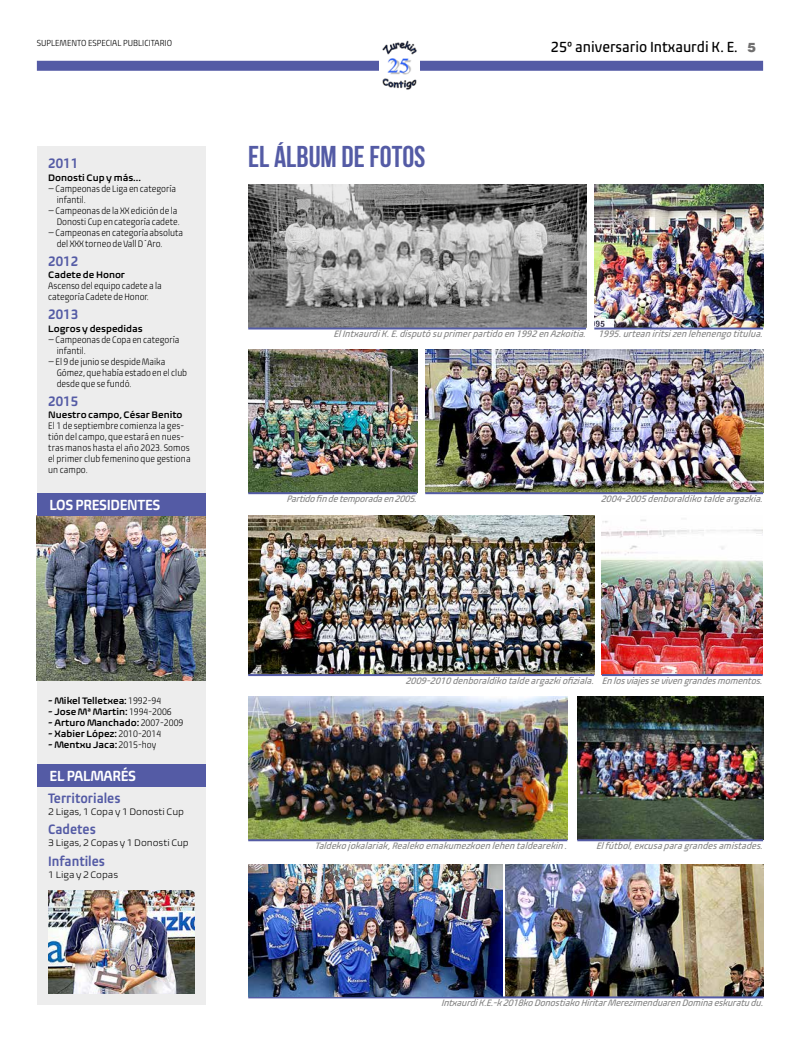
<style>
.page{position:relative;width:800px;height:1049px;background:#fff}
.page>*{position:absolute;margin:0;border:0;box-sizing:border-box;transform-origin:0 0}
.t1{font:700 30px "Bebas Neue";color:#545ba5}
.t2{font:condensed 15px "Biome Pro";color:#000}
.t3{font:600 condensed 15px "Biome Pro";letter-spacing:-.02em;color:#fff}
.t4{font:600 condensed 14px "Biome Pro";color:#545ba5;scale:.96 1}
.t5{font:900 13px "Swiss 721 BT";color:#706f6f}
.t6{font:300 condensed 9.6px/11px "Biome Pro";color:#000;scale:.96 1}
.t7{font:600 9.6px "Biome Pro";color:#000;scale:.96 1}
.t8{font:300 9.6px "Biome Pro";color:#000;scale:.96 1}
.t9{font:italic condensed 9.5px "Biome Pro";color:#878787}
.t10{font:italic condensed 9.5px "Biome Pro";letter-spacing:-.025em;color:#878787}
.t11{font:300 condensed 9px "Biome Pro";color:#000}
.s1{font-weight:300;font-stretch:condensed}
</style>
<div class="page">
<div style="left:0;top:61px;width:763px;height:10px;background:#545ba5"></div>
<div style="left:0;top:60px;width:37px;height:12px;background:#fff"></div>
<img style="left:379px;top:40px;width:40px;height:50px">
<img style="left:594px;top:185px;width:169px;height:142px">
<hr style="left:594px;top:327px;width:169px;height:2px;background:#545ba5">
<img style="left:248px;top:185px;width:338px;height:142px">
<hr style="left:248px;top:327px;width:338px;height:2px;background:#545ba5">
<div style="left:37px;top:146px;width:169px;height:858px;background:#ededed"></div>
<img style="left:37px;top:515px;width:169px;height:166px">
<img style="left:48px;top:891px;width:146px;height:102px">
<div style="left:37px;top:493px;width:169px;height:22px;background:#545ba5"></div>
<div style="left:37px;top:764px;width:169px;height:22px;background:#545ba5"></div>
<img style="left:248px;top:349px;width:169px;height:143px">
<hr style="left:248px;top:492px;width:169px;height:2px;background:#545ba5">
<img style="left:425px;top:349px;width:338px;height:143px">
<hr style="left:425px;top:492px;width:338px;height:2px;background:#545ba5">
<img style="left:248px;top:515px;width:346px;height:159px">
<hr style="left:248px;top:674px;width:346px;height:2px;background:#545ba5">
<img style="left:601px;top:520px;width:161px;height:154px">
<hr style="left:601px;top:674px;width:161px;height:2px;background:#545ba5">
<img style="left:248px;top:696px;width:319px;height:143px">
<hr style="left:248px;top:839px;width:319px;height:2px;background:#545ba5">
<img style="left:577px;top:696px;width:186px;height:143px">
<hr style="left:577px;top:839px;width:186px;height:2px;background:#545ba5">
<img style="left:506px;top:864px;width:257px;height:132px">
<hr style="left:248px;top:996px;width:515px;height:2px;background:#545ba5">
<img style="left:248px;top:864px;width:254px;height:132px">
<p class="t11" style="left:37px;top:38px;width:137px">SUPLEMENTO ESPECIAL PUBLICITARIO</p>
<h2 class="t2" style="left:550px;top:37px;width:188px">25º aniversario Intxaurdi K. E.</h2>
<h3 class="t5" style="left:747px;top:39px;width:10px">5</h3>
<h3 class="t4" style="left:48px;top:155px;width:33px">2011</h3>
<p class="t7" style="left:48px;top:171px;width:98px">Donosti Cup y más...</p>
<p class="t6" style="left:57px;top:183px;width:126px;text-indent:-9px">— Campeonas de Liga en categoría infantil.</p>
<p class="t6" style="left:48px;top:205px;width:138px;text-align:right">— Campeonas de la XX edición de la<br>Donosti Cup en categoría cadete.</p>
<p class="t6" style="left:57px;top:227px;width:133px;text-indent:-9px">— Campeonas en categoría absoluta del XXX torneo de Vall D´Aro.</p>
<h3 class="t4" style="left:48px;top:252px;width:33px">2012</h3>
<p class="t7" style="left:48px;top:269px;width:82px">Cadete de Honor</p>
<p class="t6" style="left:48px;top:280px;width:120px">Ascenso del equipo cadete a la categoría Cadete de Honor.</p>
<h3 class="t4" style="left:48px;top:306px;width:33px">2013</h3>
<p class="t7" style="left:48px;top:322px;width:100px">Logros y despedidas</p>
<p class="t6" style="left:57px;top:334px;width:129px;text-indent:-9px">— Campeonas de Copa en categoría infantil.</p>
<p class="t6" style="left:57px;top:356px;width:137px;text-indent:-9px">— El 9 de junio se despide Maika<br>Gómez, que había estado en el club desde que se fundó.</p>
<h3 class="t4" style="left:48px;top:392px;width:33px">2015</h3>
<p class="t7" style="left:48px;top:408px;width:141px">Nuestro campo, César Benito</p>
<p class="t6" style="left:48px;top:420px;width:150px">El 1 de septiembre comienza la ges&shy;tión del campo, que estará en nues&shy;tras manos hasta el año 2023. Somos el primer club femenino que gestiona un campo.</p>
<h2 class="t3" style="left:50px;top:495px;width:112px">LOS PRESIDENTES</h2>
<h1 class="t1" style="left:248px;top:140px;width:179px">EL ÁLBUM DE FOTOS</h1>
<p class="t9" style="left:334px;top:328px;width:253px">El Intxaurdi K. E. disputó su primer partido en 1992 en Azkoitia.</p>
<p class="t9" style="left:598px;top:328px;width:166px">1995. urtean iritsi zen lehenengo titulua.</p>
<p class="t10" style="left:287px;top:493px;width:132px">Partido fin de temporada en 2005.</p>
<p class="t9" style="left:601px;top:493px;width:163px">2004-2005 denboraldiko talde argazkia.</p>
<p class="t7" style="left:48px;top:694px;width:119px">- Mikel Telletxea: <span class="s1">1992-94</span></p>
<p class="t7" style="left:48px;top:705px;width:130px">- Jose Mª Martin: <span class="s1">1994-2006</span></p>
<p class="t7" style="left:48px;top:716px;width:142px">- Arturo Manchado: <span class="s1">2007-2009</span></p>
<p class="t7" style="left:48px;top:727px;width:119px">- Xabier López: <span class="s1">2010-2014</span></p>
<p class="t7" style="left:48px;top:738px;width:114px">- Mentxu Jaca: <span class="s1">2015-hoy</span></p>
<h2 class="t3" style="left:50px;top:766px;width:88px">EL PALMARÉS</h2>
<h3 class="t4" style="left:48px;top:789px;width:77px">Territoriales</h3>
<p class="t8" style="left:48px;top:806px;width:143px">2 Ligas, 1 Copa y 1 Donosti Cup</p>
<h3 class="t4" style="left:48px;top:820px;width:51px">Cadetes</h3>
<p class="t8" style="left:48px;top:837px;width:148px">3 Ligas, 2 Copas y 1 Donosti Cup</p>
<h3 class="t4" style="left:48px;top:852px;width:61px">Infantiles</h3>
<p class="t8" style="left:48px;top:868px;width:74px">1 Liga y 2 Copas</p>
<p class="t9" style="left:406px;top:675px;width:358px">2009-2010 denboraldiko talde argazki ofiziala. En los viajes se viven grandes momentos.</p>
<p class="t9" style="left:315px;top:840px;width:253px">Taldeko jokalariak, Realeko emakumezkoen lehen taldearekin .</p>
<p class="t9" style="left:596px;top:840px;width:168px">El fútbol, excusa para grandes amistades.</p>
<p class="t9" style="left:441px;top:997px;width:323px">Intxaurdi K.E.-k 2018ko Donostiako Hiritar Merezimenduaren Domina eskuratu du.</p>
</div>
